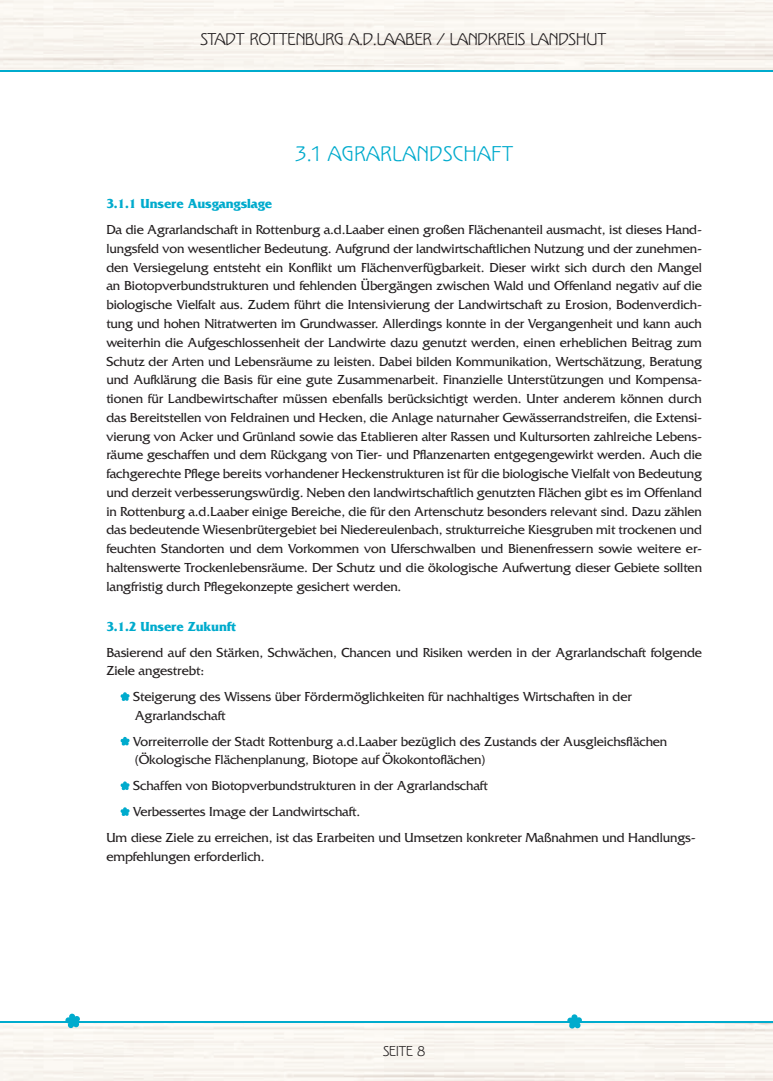
<style>
.page{position:relative;width:773px;height:1081px;background:#fff}
.page>*{position:absolute;margin:0;border:0;box-sizing:border-box;transform-origin:0 0}
.t1{font:18.75px "Kolo LP";letter-spacing:.04em;color:#00abcd}
.t2{font:15px "Kolo LP";color:#231f20}
.t3{font:13.75px/18.8px "Friz Quadrata";letter-spacing:-.01em;color:#231f20}
.t4{font:700 13.75px "Friz Quadrata";letter-spacing:-.01em;color:#00abcd}
.t5{font:12.5px "Kolo LP";color:#231f20}
</style>
<div class="page">
<img style="left:0;top:0;width:772px;height:72px">
<img style="left:0;top:1022px;width:772px;height:59px">
<hr style="left:0;top:70px;width:772px;height:1px;background:#00abcd">
<hr style="left:0;top:1021px;width:772px;height:1px;background:#00abcd">
<svg style="left:567px;top:1014px;width:15px;height:15px"></svg>
<svg style="left:65px;top:1013px;width:15px;height:15px"></svg>
<svg style="left:120px;top:692px;width:10px;height:9px"></svg>
<svg style="left:120px;top:736px;width:10px;height:10px"></svg>
<svg style="left:120px;top:781px;width:10px;height:9px"></svg>
<svg style="left:120px;top:807px;width:10px;height:9px"></svg>
<p class="t2" style="left:200px;top:29px;width:407px">STADT ROTTENBURG A.D.LAABER / LANDKREIS LANDSHUT</p>
<h1 class="t1" style="left:295px;top:142px;width:219px">3.1 AGRARLANDSCHAFT</h1>
<p class="t4" style="left:106px;top:196px;width:167px">3.1.1 Unsere Ausgangslage</p>
<p class="t3" style="left:106px;top:220px;width:597px;text-align:justify">Da die Agrarlandschaft in Rottenburg a.d.Laaber einen großen Flächenanteil ausmacht, ist dieses Hand&shy;lungsfeld von wesentlicher Bedeutung. Aufgrund der landwirtschaftlichen Nutzung und der zunehmen&shy;den Versiegelung entsteht ein Konflikt um Flächenverfügbarkeit. Dieser wirkt sich durch den Mangel an Biotopverbundstrukturen und fehlenden Übergängen zwischen Wald und Offenland negativ auf die biologische Vielfalt aus. Zudem führt die Intensivierung der Landwirtschaft zu Erosion, Bodenverdich&shy;tung und hohen Nitratwerten im Grundwasser. Allerdings konnte in der Vergangenheit und kann auch weiterhin die Aufgeschlossenheit der Landwirte dazu genutzt werden, einen erheblichen Beitrag zum Schutz der Arten und Lebensräume zu leisten. Dabei bilden Kommunikation, Wertschätzung, Beratung und Aufklärung die Basis für eine gute Zusammenarbeit. Finanzielle Unterstützungen und Kompensa&shy;tionen für Landbewirtschafter müssen ebenfalls berücksichtigt werden. Unter anderem können durch das Bereitstellen von Feldrainen und Hecken, die Anlage naturnaher Gewässerrandstreifen, die Extensi&shy;vierung von Acker und Grünland sowie das Etablieren alter Rassen und Kultursorten zahlreiche Lebens&shy;räume geschaffen und dem Rückgang von Tier- und Pflanzenarten entgegengewirkt werden. Auch die fachgerechte Pflege bereits vorhandener Heckenstrukturen ist für die biologische Vielfalt von Bedeutung und derzeit verbesserungswürdig. Neben den landwirtschaftlich genutzten Flächen gibt es im Offenland in Rottenburg a.d.Laaber einige Bereiche, die für den Artenschutz besonders relevant sind. Dazu zählen das bedeutende Wiesenbrütergebiet bei Niedereulenbach, strukturreiche Kiesgruben mit trockenen und feuchten Standorten und dem Vorkommen von Uferschwalben und Bienenfressern sowie weitere er&shy;haltenswerte Trockenlebensräume. Der Schutz und die ökologische Aufwertung dieser Gebiete sollten langfristig durch Pflegekonzepte gesichert werden.</p>
<p class="t4" style="left:106px;top:618px;width:131px">3.1.2 Unsere Zukunft</p>
<p class="t3" style="left:106px;top:643px;width:597px">Basierend auf den Stärken, Schwächen, Chancen und Risiken werden in der Agrarlandschaft folgende<br>Ziele angestrebt:</p>
<p class="t3" style="left:133px;top:687px;width:500px">Steigerung des Wissens über Fördermöglichkeiten für nachhaltiges Wirtschaften in der<br>Agrarlandschaft</p>
<p class="t3" style="left:133px;top:732px;width:535px">Vorreiterrolle der Stadt Rottenburg a.d.Laaber bezüglich des Zustands der Ausgleichsflächen (Ökologische Flächenplanung, Biotope auf Ökokontoflächen)</p>
<p class="t3" style="left:133px;top:776px;width:356px">Schaffen von Biotopverbundstrukturen in der Agrarlandschaft</p>
<p class="t3" style="left:133px;top:802px;width:229px">Verbessertes Image der Landwirtschaft.</p>
<p class="t3" style="left:106px;top:828px;width:591px">Um diese Ziele zu erreichen, ist das Erarbeiten und Umsetzen konkreter Maßnahmen und Handlungs-</p>
<p class="t3" style="left:106px;top:847px;width:160px">empfehlungen erforderlich.</p>
<p class="t5" style="left:383px;top:1043px;width:44px">SEITE 8</p>
</div>
